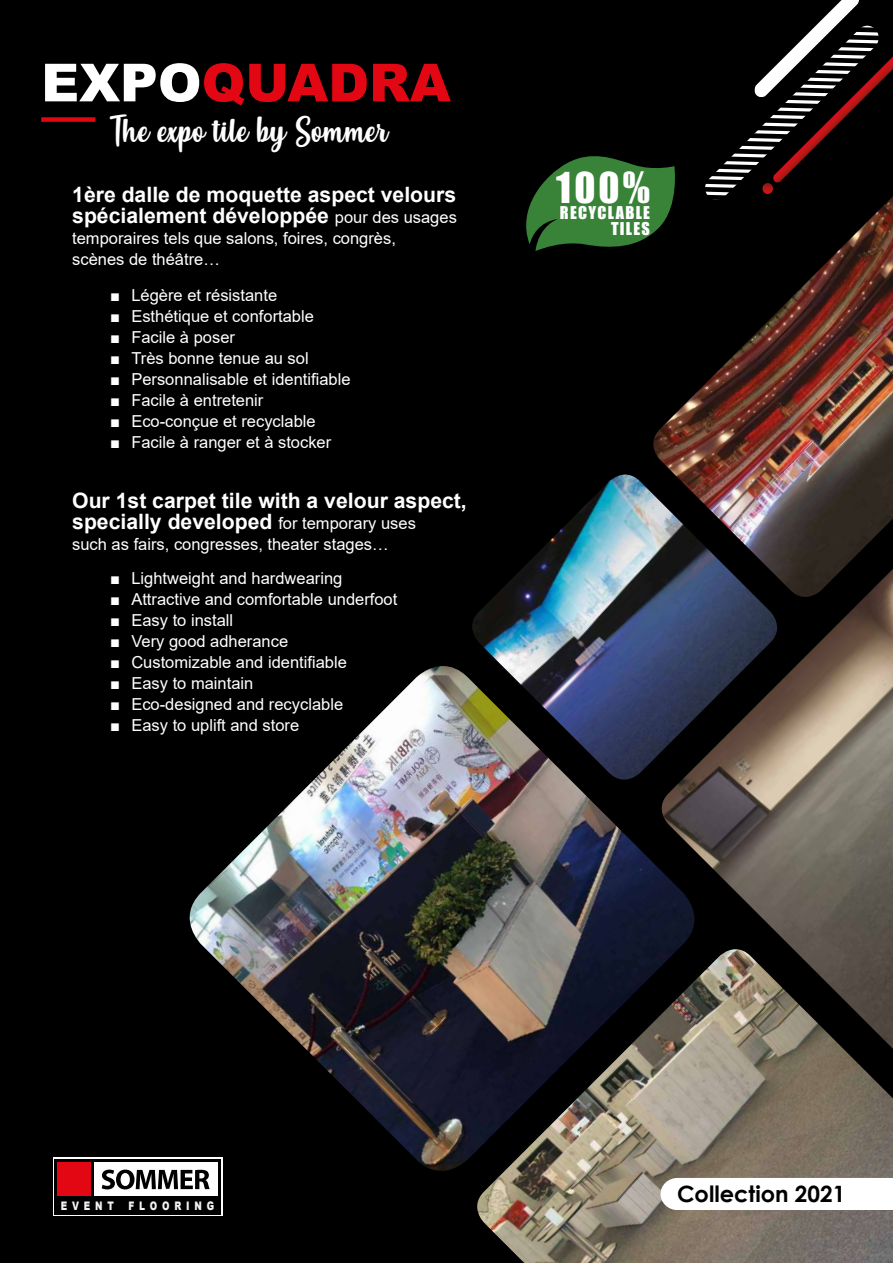
<style>
.page{position:relative;width:893px;height:1263px;background:#000}
.page>*{position:absolute;margin:0;border:0;box-sizing:border-box;transform-origin:0 0}
.t1{font:900 52.5px "Arial";color:#e30613}
.t2{font:39.3px "Impact";color:#fff}
.t3{font:33px "Misses";color:#fff}
.t4{font:700 22.5px "Century Gothic";color:#000}
.t5{font:700 21.15px/21px "Arial";color:#fff}
.t6{font:16.5px/21px "Arial";color:#fff}
.t7{font:16.35px/16px "Impact";letter-spacing:.08em;color:#fff;text-align:right}
.t8{font:900 11.7px "Arial";letter-spacing:.545em;color:rgb(255 255 255/.95);scale:.76 1}
.s1{color:#fff}
.s2{font-weight:400;font-size:16.5px}
</style>
<div class="page">
<div style="left:41px;top:117px;width:54px;height:5px;background:#e30613"></div>
<svg style="left:705px;top:0;width:188px;height:196px"></svg>
<svg style="left:526px;top:156px;width:149px;height:95px"></svg>
<img style="left:472px;top:475px;width:181px;height:191px">
<img style="left:645px;top:196px;width:248px;height:410px">
<img style="left:653px;top:569px;width:240px;height:380px">
<img style="left:477px;top:949px;width:416px;height:314px">
<img style="left:189px;top:666px;width:520px;height:519px">
<div style="left:660px;top:1178px;width:233px;height:32px;background:#fff"></div>
<svg style="left:53px;top:1157px;width:169px;height:59px"></svg>
<div style="left:54px;top:1159px;width:167px;height:55px;background:#000"></div>
<div style="left:58px;top:1162px;width:33px;height:34px;background:#e30613"></div>
<div style="left:94px;top:1162px;width:124px;height:34px;background:#fff"></div>
<svg style="left:102px;top:1169px;width:108px;height:20px"></svg>
<h1 class="t1" style="left:41px;top:45px;width:411px"><span class="s1">EXPO</span>QUADRA</h1>
<h3 class="t3" style="left:109px;top:108px;width:281px">The expo tile by Sommer</h3>
<p class="t5" style="left:72px;top:184px;width:386px">1ère dalle de moquette aspect velours spécialement développée <span class="s2">pour des usages</span></p>
<p class="t6" style="left:72px;top:228px;width:325px">temporaires tels que salons, foires, congrès, scènes de théâtre…</p>
<p class="t6" style="left:110px;top:284px;width:169px">■ Légère et résistante</p>
<p class="t6" style="left:110px;top:305px;width:205px">■ Esthétique et confortable</p>
<p class="t6" style="left:110px;top:326px;width:126px">■ Facile à poser</p>
<p class="t6" style="left:110px;top:347px;width:200px">■ Très bonne tenue au sol</p>
<p class="t6" style="left:110px;top:368px;width:242px">■ Personnalisable et identifiable</p>
<p class="t6" style="left:110px;top:389px;width:155px">■ Facile à entretenir</p>
<p class="t6" style="left:110px;top:410px;width:207px">■ Eco-conçue et recyclable</p>
<p class="t6" style="left:110px;top:431px;width:223px">■ Facile à ranger et à stocker</p>
<p class="t5" style="left:72px;top:491px;width:396px">Our 1st carpet tile with a velour aspect, specially developed <span class="s2">for temporary uses</span></p>
<p class="t6" style="left:72px;top:534px;width:318px">such as fairs, congresses, theater stages…</p>
<p class="t6" style="left:110px;top:568px;width:234px">■ Lightweight and hardwearing</p>
<p class="t6" style="left:110px;top:589px;width:289px">■ Attractive and comfortable underfoot</p>
<p class="t6" style="left:110px;top:610px;width:125px">■ Easy to install</p>
<p class="t6" style="left:110px;top:631px;width:180px">■ Very good adherance</p>
<p class="t6" style="left:110px;top:652px;width:238px">■ Customizable and identifiable</p>
<p class="t6" style="left:110px;top:673px;width:145px">■ Easy to maintain</p>
<p class="t6" style="left:110px;top:694px;width:235px">■ Eco-designed and recyclable</p>
<p class="t6" style="left:110px;top:715px;width:191px">■ Easy to uplift and store</p>
<h2 class="t2" style="left:556px;top:158px;width:95px">100%</h2>
<p class="t7" style="left:560px;top:204px;width:92px">RECYCLABLE<br>TILES</p>
<p class="t8" style="left:61px;top:1197px;width:204px">EVENT FLOORING</p>
<h3 class="t4" style="left:677px;top:1177px;width:170px">Collection 2021</h3>
</div>
